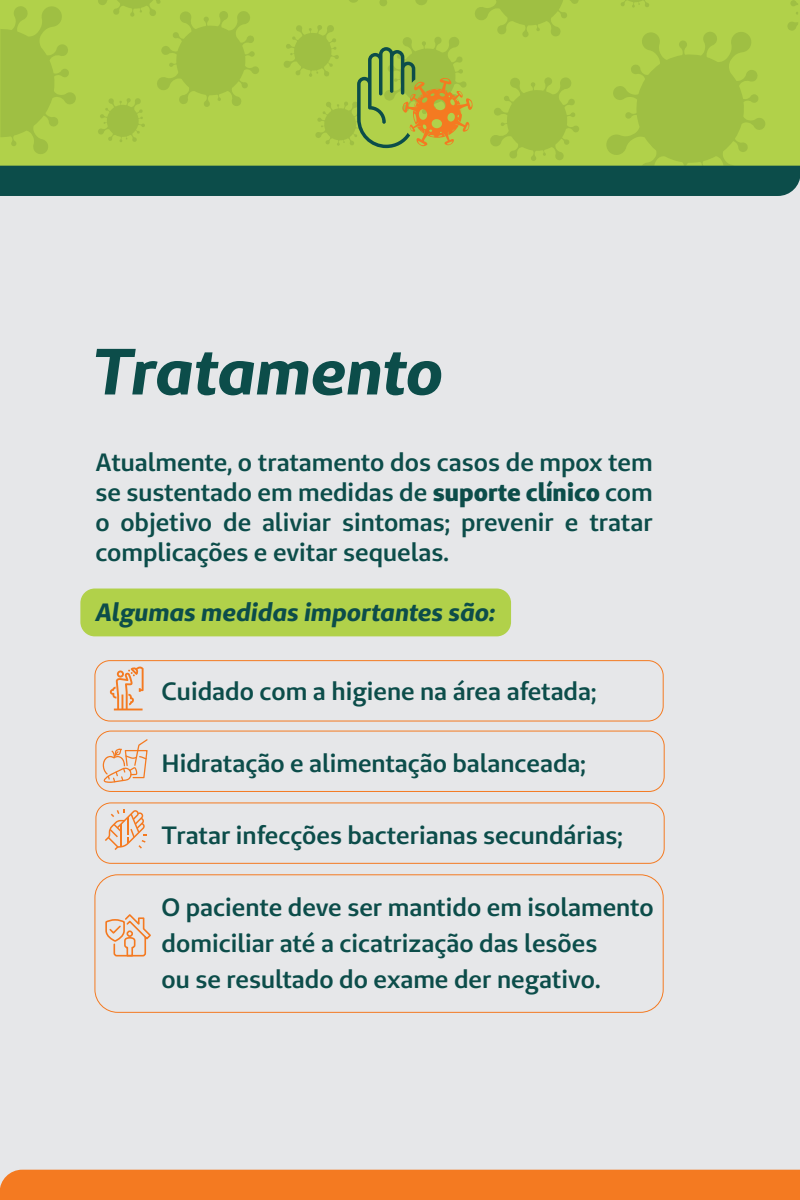
<style>
.page{position:relative;width:800px;height:1200px;background:#fff}
.page>*{position:absolute;margin:0;border:0;box-sizing:border-box;transform-origin:0 0}
.t1{font:italic 700 65.2px "Unimed Sans";letter-spacing:-.01em;color:#0c4d4a}
.t2{font:600 25px/30px "Unimed Sans";color:#0c4d4a;text-align:justify}
.t3{font:italic 700 25px "Unimed Sans";color:#0c4d4a}
.s1{font-weight:800}
</style>
<div class="page">
<div style="left:0;top:175px;width:800px;height:1025px;background:#e6e7e9"></div>
<div style="left:0;top:1170px;width:800px;height:30px;background:#f47a21"></div>
<svg style="left:0;top:0;width:800px;height:196px;background:#92b647"></svg>
<div style="left:80px;top:589px;width:431px;height:47px;background:#b1d14a;border-radius:14px"></div>
<svg style="left:105px;top:914px;width:46px;height:43px"></svg>
<div style="left:95px;top:660px;width:569px;height:61px;border:1px solid #f47a21;border-radius:15px"></div>
<div style="left:96px;top:731px;width:569px;height:61px;border:1px solid #f47a21;border-radius:15px"></div>
<div style="left:96px;top:803px;width:569px;height:61px;border:1px solid #f47a21;border-radius:15px"></div>
<div style="left:95px;top:874px;width:569px;height:139px;border:1px solid #f47a21;border-radius:23px"></div>
<svg style="left:110px;top:666px;width:34px;height:44px"></svg>
<svg style="left:102px;top:739px;width:46px;height:44px"></svg>
<svg style="left:105px;top:809px;width:42px;height:41px"></svg>
<h1 class="t1" style="left:92px;top:329px;width:353px">Tratamento</h1>
<p class="t2" style="left:95px;top:447px;width:559px">Atualmente, o tratamento dos casos de mpox tem se sustentado em medidas de <span class="s1">suporte clínico</span> com o objetivo de aliviar sintomas; prevenir e tratar complicações e evitar sequelas.</p>
<p class="t3" style="left:95px;top:596px;width:401px">Algumas medidas importantes são:</p>
<p class="t2" style="left:162px;top:675px;width:436px">Cuidado com a higiene na área afetada;</p>
<p class="t2" style="left:162px;top:747px;width:426px">Hidratação e alimentação balanceada;</p>
<p class="t2" style="left:162px;top:819px;width:463px">Tratar infecções bacterianas secundárias;</p>
<p class="t2" style="left:162px;top:888px;width:494px;line-height:36px;text-align:left">O paciente deve ser mantido em isolamento domiciliar até a cicatrização das lesões<br>ou se resultado do exame der negativo.</p>
</div>
